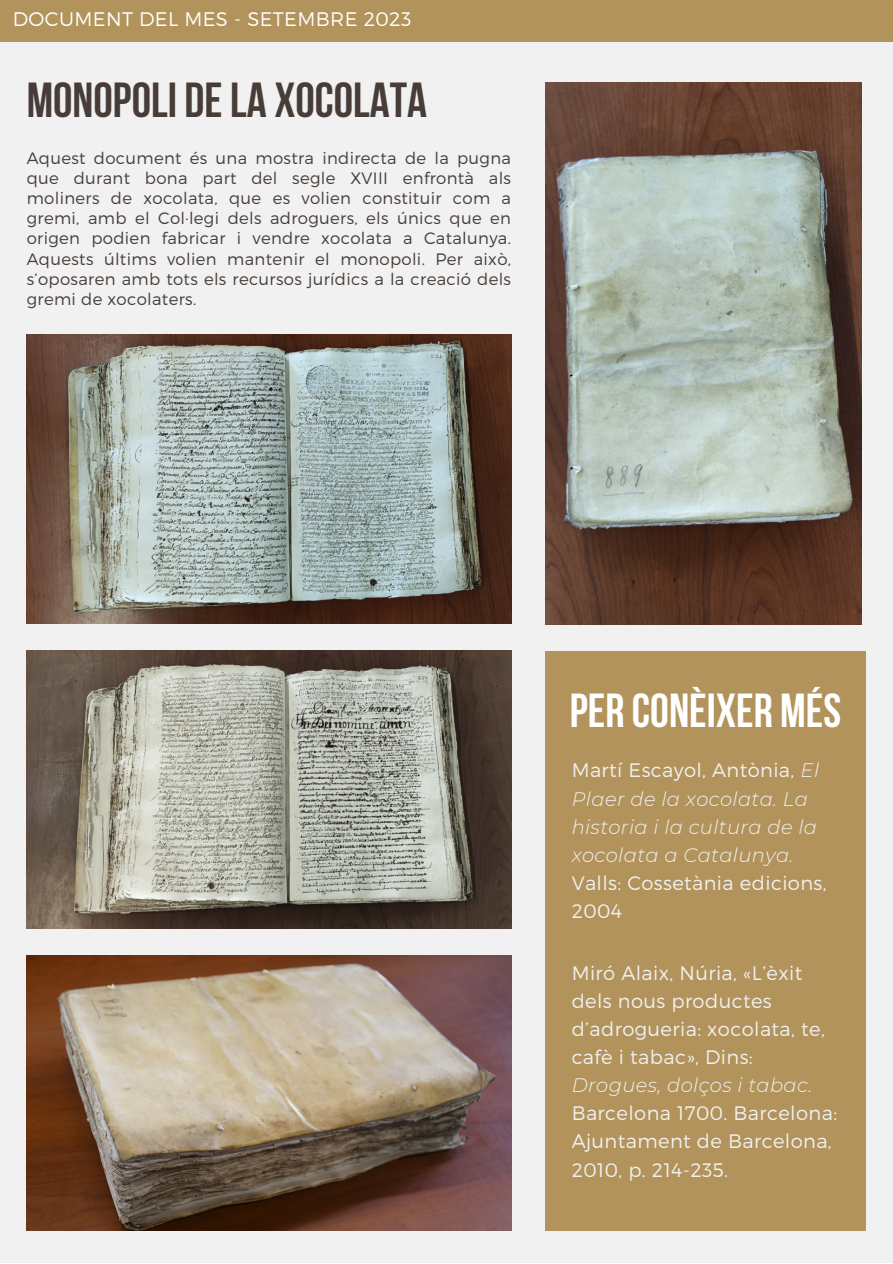
<style>
.page{position:relative;width:893px;height:1264px;background:#fff}
.page>*{position:absolute;margin:0;border:0;box-sizing:border-box;transform-origin:0 0}
.t1{font:700 49.05px "Bebas Neue";color:#473c38}
.t2{font:700 47.55px "Bebas Neue";color:#fff}
.t3{font:300 19.65px "Montserrat";letter-spacing:.02em;color:#fff}
.t4{font:300 19.5px/28px "Montserrat";letter-spacing:.02em;color:#f0f1f0}
.t5{font:italic 300 19.5px/28px "Montserrat";letter-spacing:.02em;color:#f0f1f0}
.t6{font:300 16.5px/20.2px "Montserrat";letter-spacing:.02em;color:#473c38;text-align:justify}
.s1{font-style:normal}
.s2{font-style:italic}
</style>
<div class="page">
<div style="left:0;top:0;width:892px;height:1262px;background:#f0f1f0"></div>
<div style="left:0;top:0;width:892px;height:42px;background:#b2935b"></div>
<div style="left:545px;top:651px;width:320px;height:579px;background:#b2935b"></div>
<img style="left:27px;top:334px;width:484px;height:289px">
<img style="left:27px;top:651px;width:484px;height:277px">
<img style="left:545px;top:82px;width:316px;height:542px">
<img style="left:27px;top:955px;width:484px;height:275px">
<p class="t3" style="left:13px;top:6px;width:400px">DOCUMENT DEL MES - SETEMBRE 2023</p>
<p class="t1" style="left:27px;top:80px;width:402px">MONOPOLI DELA XOCOLATA</p>
<p class="t6" style="left:27px;top:147px;width:486px">Aquest document és una mostra indirecta de la pugna que durant bona part del segle XVIII enfrontà als moliners de xocolata, que es volien constituir com a gremi, amb el Col·legi dels adroguers, els únics que en origen podien fabricar i vendre xocolata a Catalunya.<br>Aquests últims volien mantenir el monopoli. Per això, s’oposaren amb tots els recursos jurídics a la creació dels gremi de xocolaters.</p>
<p class="t2" style="left:569px;top:691px;width:273px">PER CONÈIXER MÉS</p>
<p class="t5" style="left:571px;top:756px;width:256px"><span class="s1">Martí Escayol, Antònia,</span> El<br>Plaer de la xocolata. La historia i la cultura de la xocolata a Catalunya.<br><span class="s1">Valls: Cossetània edicions,<br>2004</span></p>
<p class="t4" style="left:571px;top:957px;width:267px">Miró Alaix, Núria, «L’èxit dels nous productes d’adrogueria: xocolata, te, cafè i tabac», Dins:<br><span class="s2">Drogues, dolços i tabac.<br></span>Barcelona 1700. Barcelona:<br>Ajuntament de Barcelona,<br>2010, p. 214-235.</p>
</div>
